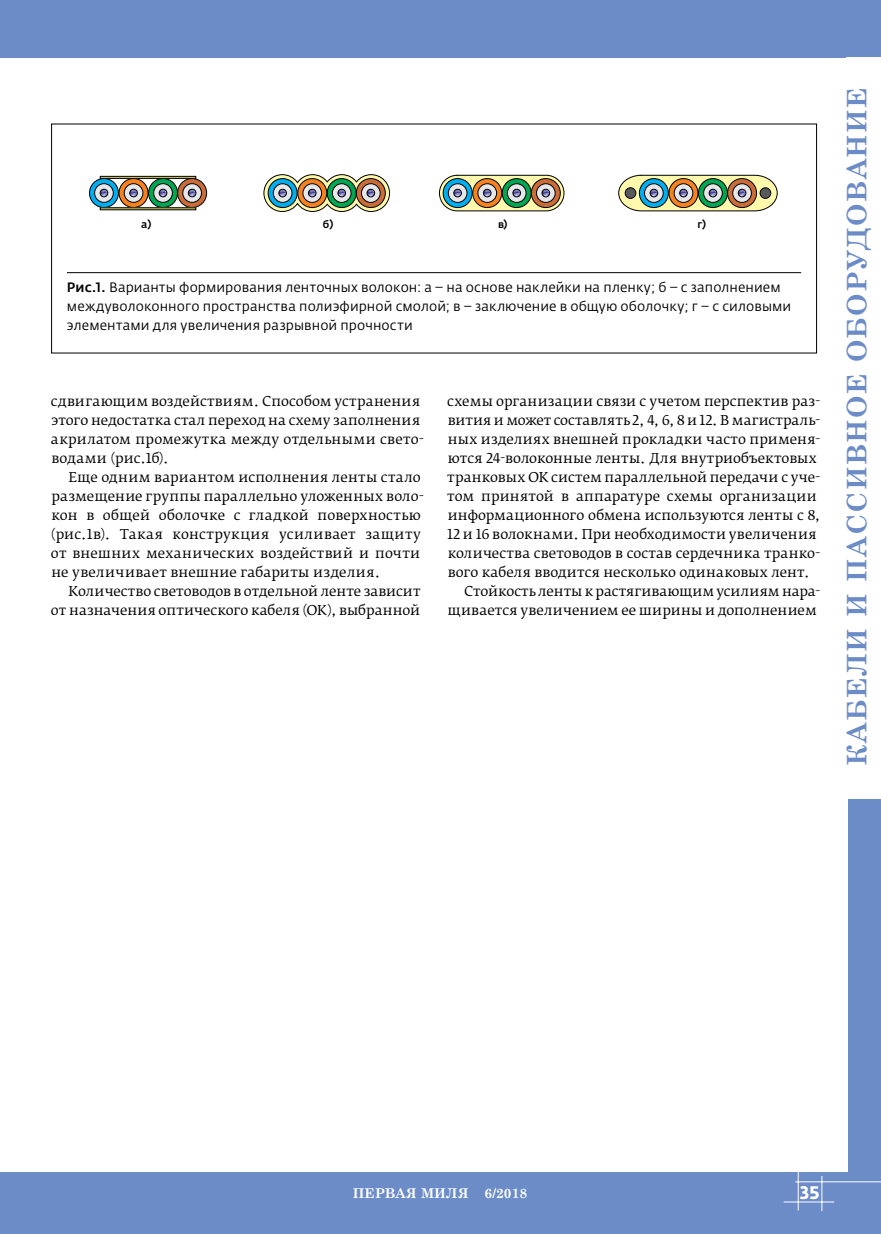
<style>
.page{position:relative;width:881px;height:1234px;background:#fff}
.page>*{position:absolute;margin:0;border:0;box-sizing:border-box;transform-origin:0 0}
.t1{font:700 27px "Century Schoolbook";letter-spacing:.05em;color:#6c8cc7}
.t2{font:700 18px "Fedra Sans Pro";color:#fff}
.t3{font:13.5px/19px "Fedra Serif B Pro";color:#000}
.t4{font:13.5px/19px "Fedra Sans Pro";letter-spacing:.005em;color:#000}
.t5{font:700 13.5px "Century Schoolbook";color:#fff}
.t6{font:500 10.5px "Fedra Sans Pro";color:#000}
.s1{font-weight:500}
</style>
<div class="page">
<div style="left:0;top:0;width:880px;height:57px;background:#6c8cc7"></div>
<div style="left:0;top:1172px;width:880px;height:61px;background:#6c8cc7"></div>
<div style="left:847px;top:0;width:33px;height:1233px;background:#6c8cc7"></div>
<hr style="left:783px;top:1201px;width:50px;height:1px;background:#fff">
<hr style="left:797px;top:1171px;width:1px;height:39px;background:#fff">
<hr style="left:821px;top:1175px;width:1px;height:35px;background:#fff">
<hr style="left:795px;top:1181px;width:85px;height:1px;background:#fff">
<div style="left:846px;top:57px;width:34px;height:741px;background:#fff"></div>
<hr style="left:67px;top:272px;width:733px;height:1px;background:#000">
<svg style="left:263px;top:174px;width:127px;height:38px;background:#9da58c"></svg>
<div style="left:366px;top:189px;width:9px;height:8px;border:1px solid #000;border-radius:50%"></div>
<svg style="left:439px;top:175px;width:124px;height:36px"></svg>
<div style="left:439px;top:175px;width:125px;height:36px;border:1px solid #000;border-radius:18px"></div>
<svg style="left:502px;top:178px;width:29px;height:29px"></svg>
<div style="left:502px;top:178px;width:29px;height:30px;border:1px solid #000;border-radius:50%"></div>
<svg style="left:507px;top:184px;width:19px;height:18px"></svg>
<div style="left:507px;top:183px;width:19px;height:20px;border:1px solid #000;border-radius:50%"></div>
<svg style="left:512px;top:189px;width:8px;height:8px"></svg>
<div style="left:512px;top:189px;width:8px;height:8px;border:1px solid #000;border-radius:50%"></div>
<svg style="left:472px;top:178px;width:29px;height:29px"></svg>
<div style="left:472px;top:178px;width:30px;height:30px;border:1px solid #000;border-radius:50%"></div>
<svg style="left:477px;top:184px;width:19px;height:18px"></svg>
<div style="left:477px;top:183px;width:19px;height:20px;border:1px solid #000;border-radius:50%"></div>
<svg style="left:483px;top:189px;width:8px;height:8px"></svg>
<div style="left:483px;top:189px;width:8px;height:8px;border:1px solid #000;border-radius:50%"></div>
<svg style="left:443px;top:178px;width:29px;height:29px"></svg>
<div style="left:442px;top:178px;width:30px;height:30px;border:1px solid #000;border-radius:50%"></div>
<svg style="left:448px;top:184px;width:19px;height:18px"></svg>
<div style="left:448px;top:183px;width:19px;height:20px;border:1px solid #000;border-radius:50%"></div>
<svg style="left:453px;top:189px;width:8px;height:8px"></svg>
<div style="left:453px;top:189px;width:8px;height:8px;border:1px solid #000;border-radius:50%"></div>
<svg style="left:531px;top:178px;width:29px;height:29px"></svg>
<div style="left:531px;top:178px;width:29px;height:30px;border:1px solid #000;border-radius:50%"></div>
<svg style="left:536px;top:184px;width:19px;height:18px"></svg>
<div style="left:536px;top:183px;width:19px;height:20px;border:1px solid #000;border-radius:50%"></div>
<svg style="left:541px;top:189px;width:8px;height:8px"></svg>
<div style="left:541px;top:189px;width:8px;height:8px;border:1px solid #000;border-radius:50%"></div>
<svg style="left:148px;top:178px;width:29px;height:29px"></svg>
<div style="left:148px;top:178px;width:30px;height:30px;border:1px solid #000;border-radius:50%"></div>
<svg style="left:154px;top:184px;width:18px;height:18px"></svg>
<div style="left:153px;top:183px;width:19px;height:19px;border:1px solid #000;border-radius:50%"></div>
<svg style="left:159px;top:189px;width:8px;height:8px"></svg>
<div style="left:159px;top:189px;width:8px;height:8px;border:1px solid #000;border-radius:50%"></div>
<svg style="left:119px;top:178px;width:29px;height:29px"></svg>
<div style="left:119px;top:178px;width:29px;height:30px;border:1px solid #000;border-radius:50%"></div>
<svg style="left:124px;top:184px;width:19px;height:18px"></svg>
<div style="left:124px;top:183px;width:19px;height:19px;border:1px solid #000;border-radius:50%"></div>
<svg style="left:130px;top:189px;width:7px;height:8px"></svg>
<div style="left:129px;top:189px;width:9px;height:8px;border:1px solid #000;border-radius:50%"></div>
<svg style="left:89px;top:178px;width:29px;height:29px"></svg>
<div style="left:89px;top:178px;width:30px;height:30px;border:1px solid #000;border-radius:50%"></div>
<svg style="left:95px;top:184px;width:18px;height:18px"></svg>
<div style="left:94px;top:183px;width:19px;height:19px;border:1px solid #000;border-radius:50%"></div>
<svg style="left:100px;top:189px;width:8px;height:8px"></svg>
<div style="left:100px;top:189px;width:8px;height:8px;border:1px solid #000;border-radius:50%"></div>
<svg style="left:177px;top:178px;width:29px;height:29px"></svg>
<div style="left:177px;top:178px;width:30px;height:30px;border:1px solid #000;border-radius:50%"></div>
<svg style="left:183px;top:184px;width:18px;height:18px"></svg>
<div style="left:182px;top:183px;width:20px;height:19px;border:1px solid #000;border-radius:50%"></div>
<svg style="left:188px;top:189px;width:8px;height:8px"></svg>
<div style="left:188px;top:189px;width:8px;height:8px;border:1px solid #000;border-radius:50%"></div>
<div style="left:100px;top:176px;width:96px;height:3px;border:1px solid #000"></div>
<div style="left:100px;top:207px;width:96px;height:3px;border:1px solid #000"></div>
<svg style="left:618px;top:175px;width:159px;height:36px;background:#aaaf8b"></svg>
<div style="left:737px;top:189px;width:8px;height:8px;border:1px solid #000;border-radius:50%"></div>
<div style="left:759px;top:188px;width:11px;height:10px;background:#58595b;border-radius:50%"></div>
<div style="left:759px;top:187px;width:11px;height:12px;border:1px solid #000;border-radius:50%"></div>
<div style="left:625px;top:188px;width:10px;height:10px;background:#58595b;border-radius:50%"></div>
<div style="left:624px;top:187px;width:11px;height:12px;border:1px solid #000;border-radius:50%"></div>
<p class="t6" style="left:141px;top:217px;width:12px">а)</p>
<p class="t6" style="left:323px;top:217px;width:12px">б)</p>
<p class="t6" style="left:498px;top:217px;width:11px">в)</p>
<p class="t6" style="left:697px;top:217px;width:10px">г)</p>
<p class="t4" style="left:67px;top:277px;width:725px"><span class="s1">Рис.1.</span> Варианты формирования ленточных волокон: a – на основе наклейки на пленку; б – с заполнением междуволоконного пространства полиэфирной смолой; в – заключение в общую оболочку; г – с силовыми элементами для увеличения разрывной прочности</p>
<p class="t3" style="left:51px;top:392px;width:374px">сдвигающим воздействиям. Способом устранения этого недостатка стал переход на схему заполнения акрилатом промежутка между отдельными свето&shy;водами (рис.1б).</p>
<p class="t3" style="left:51px;top:468px;width:374px;text-indent:17px">Еще одним вариантом исполнения ленты стало размещение группы параллельно уложенных воло&shy;кон в общей оболочке с гладкой поверхностью (рис.1в). Такая конструкция усиливает защиту от внешних механических воздействий и почти не увеличивает внешние габариты изделия.</p>
<p class="t3" style="left:51px;top:582px;width:371px;text-align:right">Количество световодов в отдельной ленте зависит от назначения оптического кабеля (ОК), выбранной</p>
<p class="t3" style="left:447px;top:392px;width:374px">схемы организации связи с учетом перспектив раз-</p>
<p class="t3" style="left:447px;top:411px;width:374px">вития и может составлять 2, 4, 6, 8 и 12. В магистраль-</p>
<p class="t3" style="left:447px;top:430px;width:374px">ных изделиях внешней прокладки часто применя-</p>
<p class="t3" style="left:447px;top:449px;width:370px">ются 24-волоконные ленты. Для внутриобъектовых</p>
<p class="t3" style="left:447px;top:468px;width:374px">транковых ОК систем параллельной передачи с уче-</p>
<p class="t3" style="left:447px;top:487px;width:371px">том принятой в аппаратуре схемы организации</p>
<p class="t3" style="left:447px;top:506px;width:374px">информационного обмена используются ленты с 8,</p>
<p class="t3" style="left:447px;top:525px;width:371px">12 и 16 волокнами. При необходимости увеличения</p>
<p class="t3" style="left:447px;top:544px;width:374px">количества световодов в состав сердечника транко-</p>
<p class="t3" style="left:447px;top:563px;width:363px">вого кабеля вводится несколько одинаковых лент.</p>
<p class="t3" style="left:464px;top:582px;width:357px">Стойкость ленты к растягивающим усилиям нара-</p>
<p class="t3" style="left:447px;top:601px;width:370px">щивается увеличением ее ширины и дополнением</p>
<h1 class="t1" style="left:835px;top:765px;width:680px;rotate:-90deg">Кабели и пассивное оборудование</h1>
<p class="t5" style="left:352px;top:1181px;width:176px">ПЕРВАЯ МИЛЯ 6/2018</p>
<h2 class="t2" style="left:799px;top:1180px;width:22px">35</h2>
</div>
